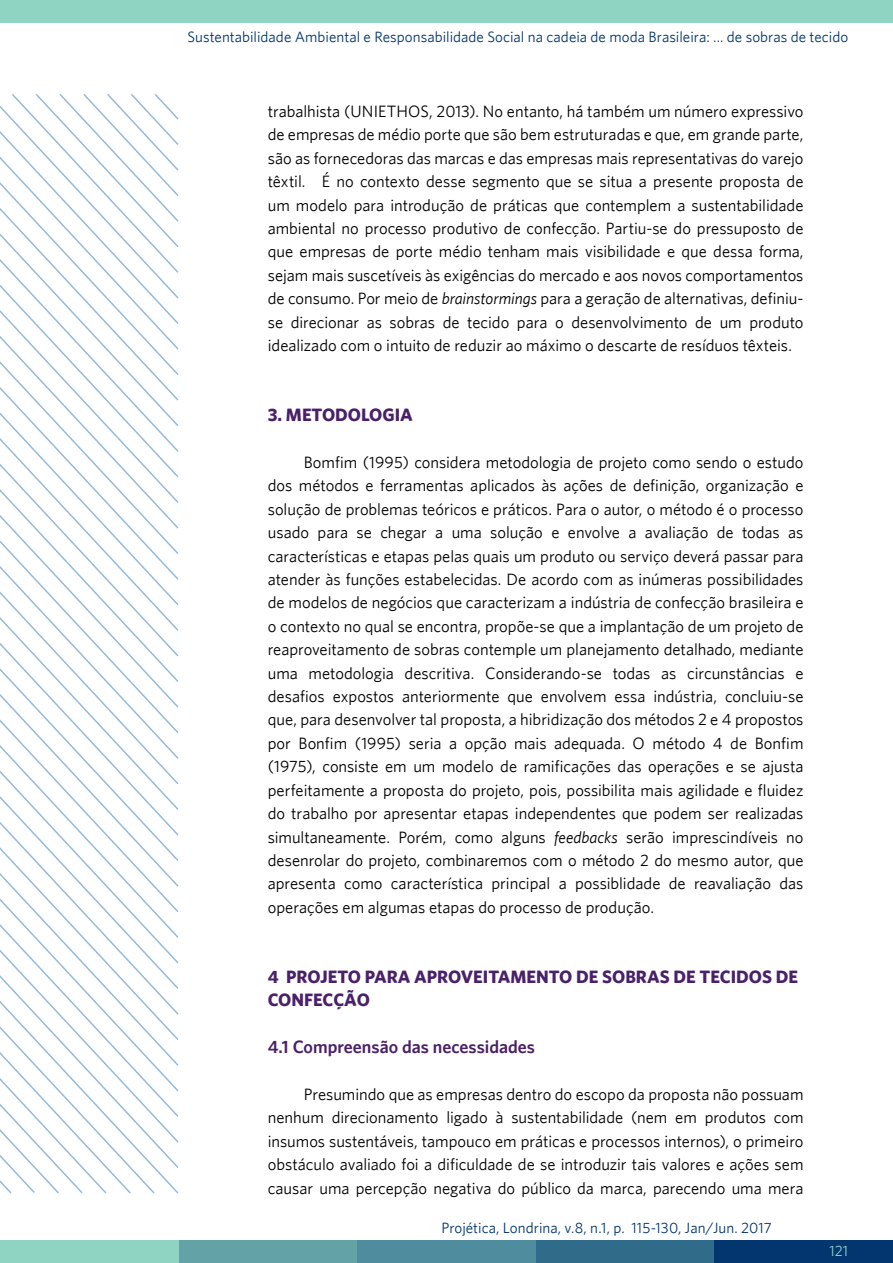
<style>
.page{position:relative;width:893px;height:1263px;background:#fff}
.page>*{position:absolute;margin:0;border:0;box-sizing:border-box;transform-origin:0 0}
.Titulo_corpus{font:700 18px/23.4px "Whitney";color:#4a2169}
.Subtitulo{font:600 18px "Whitney";color:#4a2068}
.Titulo_corpus-2{font:700 18px "Whitney";color:#4a2068}
.texto{font:16.5px/23.4px "Whitney";color:#000;text-align:justify}
.cabecalho{font:15px "Whitney";letter-spacing:.005em;color:#02366e}
.t1{font:15px "Whitney";color:#8fd4c3}
.s1{font-style:italic}
</style>
<div class="page">
<svg style="left:0;top:453px;width:178px;height:23px"></svg>
<svg style="left:0;top:476px;width:179px;height:25px"></svg>
<svg style="left:0;top:501px;width:179px;height:26px"></svg>
<svg style="left:0;top:527px;width:179px;height:25px"></svg>
<svg style="left:0;top:552px;width:179px;height:26px"></svg>
<svg style="left:0;top:578px;width:179px;height:26px"></svg>
<svg style="left:0;top:604px;width:179px;height:25px"></svg>
<svg style="left:0;top:629px;width:179px;height:26px"></svg>
<svg style="left:0;top:655px;width:179px;height:25px"></svg>
<svg style="left:0;top:680px;width:179px;height:26px"></svg>
<svg style="left:0;top:706px;width:179px;height:25px"></svg>
<svg style="left:0;top:731px;width:179px;height:26px"></svg>
<svg style="left:0;top:757px;width:179px;height:26px"></svg>
<svg style="left:0;top:783px;width:179px;height:25px"></svg>
<svg style="left:0;top:808px;width:179px;height:386px"></svg>
<svg style="left:0;top:834px;width:156px;height:360px"></svg>
<svg style="left:0;top:94px;width:179px;height:359px"></svg>
<svg style="left:0;top:859px;width:132px;height:335px"></svg>
<div style="left:536px;top:1240px;width:178px;height:23px;background:#306b8a"></div>
<div style="left:714px;top:1240px;width:179px;height:23px;background:#03366e"></div>
<div style="left:357px;top:1240px;width:179px;height:23px;background:#4f8c9e"></div>
<div style="left:179px;top:1240px;width:178px;height:23px;background:#63a3a8"></div>
<div style="left:0;top:1240px;width:179px;height:23px;background:#8fd4c2"></div>
<div style="left:1px;top:0;width:892px;height:23px;background:#8fd4c2"></div>
<svg style="left:0;top:0;width:1px;height:23px"></svg>
<p class="cabecalho" style="left:187px;top:28px;width:662px">Sustentabilidade Ambiental e Responsabilidade Social na cadeia de moda Brasileira: ... de sobras de tecido</p>
<p class="texto" style="left:268px;top:99px;width:537px">trabalhista (UNIETHOS, 2013). No entanto, há também um número expressivo de empresas de médio porte que são bem estruturadas e que, em grande parte, são as fornecedoras das marcas e das empresas mais representativas do varejo têxtil. É no contexto desse segmento que se situa a presente proposta de um modelo para introdução de práticas que contemplem a sustentabilidade ambiental no processo produtivo de confecção. Partiu-se do pressuposto de que empresas de porte médio tenham mais visibilidade e que dessa forma, sejam mais suscetíveis às exigências do mercado e aos novos comportamentos de consumo. Por meio de <span class="s1">brainstormings</span> para a geração de alternativas, definiu&shy;se direcionar as sobras de tecido para o desenvolvimento de um produto idealizado com o intuito de reduzir ao máximo o descarte de resíduos têxteis.</p>
<p class="Titulo_corpus-2" style="left:268px;top:404px;width:147px">3. METODOLOGIA</p>
<p class="texto" style="left:268px;top:450px;width:537px;text-indent:36px">Bomfim (1995) considera metodologia de projeto como sendo o estudo dos métodos e ferramentas aplicados às ações de definição, organização e solução de problemas teóricos e práticos. Para o autor, o método é o processo usado para se chegar a uma solução e envolve a avaliação de todas as características e etapas pelas quais um produto ou serviço deverá passar para atender às funções estabelecidas. De acordo com as inúmeras possibilidades de modelos de negócios que caracterizam a indústria de confecção brasileira e o contexto no qual se encontra, propõe-se que a implantação de um projeto de reaproveitamento de sobras contemple um planejamento detalhado, mediante uma metodologia descritiva. Considerando-se todas as circunstâncias e desafios expostos anteriormente que envolvem essa indústria, concluiu-se que, para desenvolver tal proposta, a hibridização dos métodos 2 e 4 propostos por Bonfim (1995) seria a opção mais adequada. O método 4 de Bonfim (1975), consiste em um modelo de ramificações das operações e se ajusta perfeitamente a proposta do projeto, pois, possibilita mais agilidade e fluidez do trabalho por apresentar etapas independentes que podem ser realizadas simultaneamente. Porém, como alguns <span class="s1">feedbacks</span> serão imprescindíveis no desenrolar do projeto, combinaremos com o método 2 do mesmo autor, que apresenta como característica principal a possiblidade de reavaliação das operações em algumas etapas do processo de produção.</p>
<p class="Titulo_corpus" style="left:268px;top:964px;width:532px">4 PROJETO PARA APROVEITAMENTO DE SOBRAS DE TECIDOS DE<br>CONFECÇÃO</p>
<p class="Subtitulo" style="left:268px;top:1036px;width:269px">4.1 Compreensão das necessidades</p>
<p class="texto" style="left:268px;top:1082px;width:537px;text-indent:36px">Presumindo que as empresas dentro do escopo da proposta não possuam nenhum direcionamento ligado à sustentabilidade (nem em produtos com insumos sustentáveis, tampouco em práticas e processos internos), o primeiro obstáculo avaliado foi a dificuldade de se introduzir tais valores e ações sem causar uma percepção negativa do público da marca, parecendo uma mera</p>
<p class="cabecalho" style="left:441px;top:1218px;width:332px">Projética, Londrina, v.8, n.1, p. 115-130, Jan/Jun. 2017</p>
<p class="t1" style="left:829px;top:1242px;width:20px">121</p>
</div>
